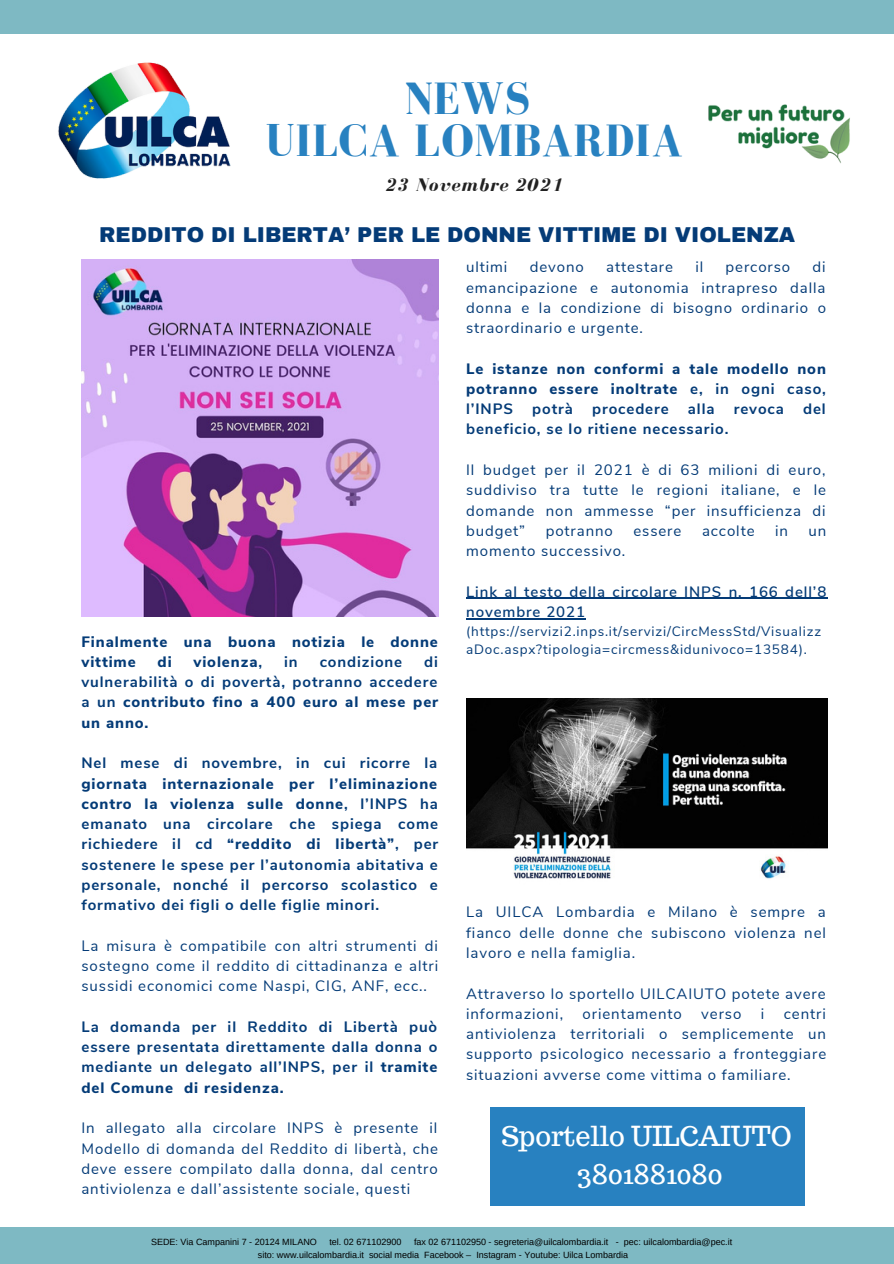
<style>
.page{position:relative;width:894px;height:1264px;background:#fff}
.page>*{position:absolute;margin:0;border:0;box-sizing:border-box;transform-origin:0 0}
.t1{font:700 46.5px "Bodoni FLF";letter-spacing:.01em;color:#2881c0}
.t2{font:27px "Trocchi";color:#fff}
.t3{font:900 21px "Archivo";color:#043b77}
.t4{font:italic 700 18.75px "Bodoni FLF";letter-spacing:.06em;color:#222}
.t5{font:15px/20.2px "Nunito Sans";letter-spacing:.06em;color:#043b77;text-align:justify}
.t6{font:700 15px/20.2px "Nunito Sans";letter-spacing:.06em;color:#043b77;text-align:justify}
.t7{font:800 15px/20.2px "Nunito Sans";letter-spacing:.06em;color:#043b77;text-align:justify}
.t8{font:600 15px/20.2px "Nunito Sans";letter-spacing:.06em;color:#043b77}
.t9{font:13.5px/18px "Nunito Sans";letter-spacing:.06em;color:#043b77}
.t10{font:9px "Arimo";color:#000}
.s1{font-weight:700}
.s2{font-weight:800}
</style>
<div class="page">
<div style="left:0;top:1227px;width:893px;height:36px;background:#7eb9c3"></div>
<div style="left:0;top:0;width:893px;height:33px;background:#7eb9c3"></div>
<img style="left:58px;top:62px;width:173px;height:117px">
<img style="left:708px;top:104px;width:142px;height:60px">
<img style="left:466px;top:698px;width:361px;height:181px">
<img style="left:81px;top:259px;width:357px;height:357px">
<div style="left:490px;top:1107px;width:314px;height:98px;background:#2881c0"></div>
<hr style="left:466px;top:598px;width:361px;height:1px;background:#043b77">
<hr style="left:466px;top:618px;width:120px;height:1px;background:#043b77">
<p class="t1" style="left:404px;top:73px;width:127px">NEWS</p>
<p class="t1" style="left:265px;top:115px;width:419px">UILCA LOMBARDIA</p>
<p class="t4" style="left:385px;top:174px;width:179px">23 Novembre 2021</p>
<p class="t3" style="left:99px;top:223px;width:697px">REDDITO DI LIBERTA’ PER LE DONNE VITTIME DI VIOLENZA</p>
<p class="t7" style="left:81px;top:631px;width:358px">Finalmente una buona notizia le donne vittime</p>
<p class="t7" style="left:157px;top:652px;width:16px">di</p>
<p class="t7" style="left:193px;top:652px;width:70px">violenza<span class="s1">,</span></p>
<p class="t6" style="left:284px;top:652px;width:15px">in</p>
<p class="t6" style="left:319px;top:652px;width:84px">condizione</p>
<p class="t6" style="left:81px;top:652px;width:358px;text-indent:343px">di vulnerabilità o di povertà, potranno accedere a un <span class="s2">contributo fino a 400 euro al mese per un anno.</span></p>
<p class="t6" style="left:81px;top:753px;width:358px">Nel mese di novembre, in cui ricorre la <span class="s2">giornata internazionale per l’eliminazione contro la violenza sulle donne</span>, l’INPS ha emanato una circolare che spiega come richiedere il cd <span class="s2">“reddito di libertà”</span>, per sostenere le spese per l’autonomia abitativa e personale, nonché il percorso scolastico e formativo dei figli o delle figlie minori.</p>
<p class="t5" style="left:81px;top:935px;width:358px">La misura è compatibile con altri strumenti di sostegno come il reddito di cittadinanza e altri sussidi economici come Naspi, CIG, ANF, ecc..</p>
<p class="t6" style="left:81px;top:1016px;width:357px">La domanda per il Reddito di Libertà può essere presentata direttamente dalla donna o mediante un delegato all’INPS, per il <span class="s2">tramite del Comune di residenza.</span></p>
<p class="t5" style="left:81px;top:1118px;width:358px">In allegato alla circolare INPS è presente il Modello di domanda del Reddito di libertà, che deve essere compilato dalla donna, dal centro antiviolenza e dall’assistente sociale, questi</p>
<p class="t5" style="left:466px;top:257px;width:361px;text-indent:346px">di emancipazione e autonomia intrapreso dalla donna e la condizione di bisogno ordinario o straordinario e urgente.</p>
<p class="t7" style="left:466px;top:358px;width:361px">Le istanze non conformi a tale modello non potranno essere inoltrate <span class="s1">e, in ogni caso, l’INPS</span></p>
<p class="t5" style="left:466px;top:257px;width:43px">ultimi</p>
<p class="t5" style="left:529px;top:257px;width:56px">devono</p>
<p class="t5" style="left:606px;top:257px;width:68px">attestare</p>
<p class="t5" style="left:695px;top:257px;width:9px">il</p>
<p class="t5" style="left:725px;top:257px;width:66px">percorso</p>
<p class="t6" style="left:532px;top:399px;width:42px">potrà</p>
<p class="t6" style="left:592px;top:399px;width:78px">procedere</p>
<p class="t6" style="left:687px;top:399px;width:28px">alla</p>
<p class="t6" style="left:733px;top:399px;width:52px">revoca</p>
<p class="t6" style="left:802px;top:399px;width:24px">del</p>
<p class="t6" style="left:466px;top:419px;width:264px">beneficio, se lo ritiene necessario.</p>
<p class="t5" style="left:466px;top:460px;width:361px">Il budget per il 2021 è di 63 milioni di euro, suddiviso tra tutte le regioni italiane, e le domande non ammesse “per insufficienza di budget”</p>
<p class="t5" style="left:545px;top:521px;width:69px">potranno</p>
<p class="t5" style="left:633px;top:521px;width:49px">essere</p>
<p class="t5" style="left:701px;top:521px;width:54px">accolte</p>
<p class="t5" style="left:775px;top:521px;width:14px">in</p>
<p class="t5" style="left:808px;top:521px;width:19px">un</p>
<p class="t5" style="left:466px;top:541px;width:161px">momento successivo.</p>
<p class="t8" style="left:466px;top:581px;width:362px">Link al testo della circolare INPS n. 166 dell’8 novembre 2021</p>
<p class="t9" style="left:466px;top:622px;width:356px">(https://servizi2.inps.it/servizi/CircMessStd/Visualizz aDoc.aspx?tipologia=circmess&amp;idunivoco=13584).</p>
<p class="t5" style="left:466px;top:902px;width:361px">La UILCA Lombardia e Milano è sempre a fianco delle donne che subiscono violenza nel lavoro e nella famiglia.</p>
<p class="t5" style="left:466px;top:983px;width:361px">Attraverso lo sportello UILCAIUTO potete avere informazioni,</p>
<p class="t5" style="left:466px;top:1003px;width:361px;text-indent:317px">centri antiviolenza territoriali o semplicemente un supporto psicologico necessario a fronteggiare situazioni avverse come vittima o familiare.</p>
<p class="t5" style="left:582px;top:1003px;width:101px">orientamento</p>
<p class="t5" style="left:701px;top:1003px;width:42px">verso</p>
<p class="t5" style="left:760px;top:1003px;width:5px">i</p>
<p class="t2" style="left:501px;top:1118px;width:291px">Sportello UILCAIUTO</p>
<p class="t2" style="left:577px;top:1156px;width:147px">3801881080</p>
<p class="t10" style="left:151px;top:1237px;width:167px">SEDE: Via Campanini 7 - 20124 MILANO</p>
<p class="t10" style="left:329px;top:1237px;width:74px">tel. 02 671102900</p>
<p class="t10" style="left:414px;top:1237px;width:320px">fax 02 671102950 - segreteria@uilcalombardia.it - pec: uilcalombardia@pec.it</p>
<p class="t10" style="left:258px;top:1249px;width:371px">sito: www.uilcalombardia.it social media Facebook – Instagram - Youtube: Uilca Lombardia</p>
</div>
